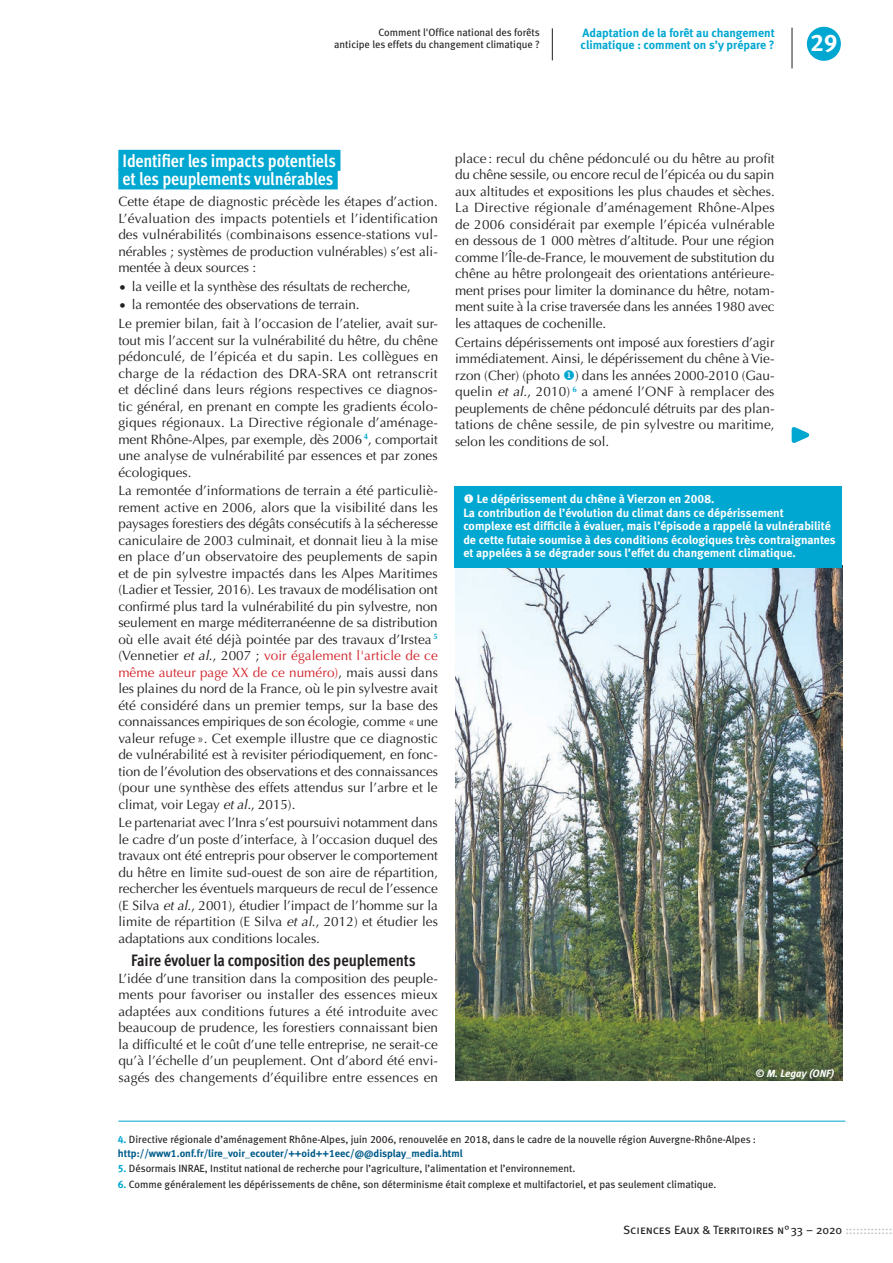
<style>
.page{position:relative;width:893px;height:1263px;background:#fff}
.page>*{position:absolute;margin:0;border:0;box-sizing:border-box;transform-origin:0 0}
.t1{font:24px "Meta Bold Caps Expert";color:#fff}
.t2{font:700 18px "Meta Cond OT";letter-spacing:-.01em;color:#fff}
.t3{font:700 16.5px "Meta Cond OT";color:#231f20}
.t4{font:13.5px/16.5px "Optima";letter-spacing:-.005em;color:#231f20;text-align:justify}
.légende{font:12px/13.5px "Meta Bold LF";color:#fff}
.t5{font:700 12px/12px "Meta";color:#00a7d1}
.t6{font:12px "Meta Book Caps";letter-spacing:-.005em;color:#231f20}
.coordonnées{font:10.5px/13.5px "Meta Book LF";color:#231f20}
.roulette_article{font:10.5px/12px "Meta Book LF";color:#231f20;text-align:right}
.crédit_photo{font:italic 10.5px "Meta Bold LF";color:#fff}
.s1{font-style:italic}
.s2{color:#d1232a}
.s3{color:#00a7d1}
.s4{font-family:"Meta Bold LF";color:#00a7d1}
.s5{font-family:"Meta Bold LF";color:#005c8a}
.s6{color:#bcbdc0}
</style>
<div class="page">
<hr style="left:552px;top:28px;width:1px;height:32px;background:#231f20">
<div style="left:118px;top:150px;width:222px;height:21px;background:#00a7d1"></div>
<div style="left:118px;top:168px;width:220px;height:21px;background:#00a7d1"></div>
<svg style="left:791px;top:427px;width:19px;height:16px"></svg>
<hr style="left:118px;top:1121px;width:727px;height:1px;background:#00a7d1">
<img style="left:455px;top:568px;width:387px;height:513px">
<div style="left:455px;top:486px;width:387px;height:82px;background:#00a7d1"></div>
<div style="left:807px;top:27px;width:34px;height:34px;background:#00a7d1;border-radius:50%"></div>
<hr style="left:792px;top:28px;width:1px;height:40px;background:#231f20">
<p class="roulette_article" style="left:334px;top:26px;width:207px">Comment l'Office national des forêts<br>anticipe les effets du changement climatique ?</p>
<p class="t5" style="left:581px;top:27px;width:196px">Adaptation de la forêt au changement climatique : comment on s’y prépare ?</p>
<p class="t1" style="left:811px;top:28px;width:28px">29</p>
<h1 class="t2" style="left:123px;top:149px;width:215px">Identifier les impacts potentiels</h1>
<h1 class="t2" style="left:123px;top:168px;width:212px">et les peuplements vulnérables</h1>
<p class="t4" style="left:118px;top:194px;width:321px">Cette étape de diagnostic précède les étapes d’action.<br>L’évaluation des impacts potentiels et l’identification des vulnérabilités (combinaisons essence-stations vul&shy;nérables ; systèmes de production vulnérables) s’est ali&shy;mentée à deux sources :</p>
<p class="t4" style="left:118px;top:278px;width:294px">• la veille et la synthèse des résultats de recherche,</p>
<p class="t4" style="left:118px;top:297px;width:243px">• la remontée des observations de terrain.</p>
<p class="t4" style="left:118px;top:315px;width:321px">Le premier bilan, fait à l’occasion de l’atelier, avait sur&shy;tout mis l’accent sur la vulnérabilité du hêtre, du chêne pédonculé, de l’épicéa et du sapin. Les collègues en charge de la rédaction des DRA-SRA ont retranscrit et décliné dans leurs régions respectives ce diagnos&shy;tic général, en prenant en compte les gradients écolo&shy;giques régionaux. La Directive régionale d’aménage&shy;ment Rhône-Alpes, par exemple, dès 2006 <sup>4</sup>, comportait une analyse de vulnérabilité par essences et par zones écologiques.</p>
<p class="t4" style="left:118px;top:483px;width:321px">La remontée d’informations de terrain a été particuliè&shy;rement active en 2006, alors que la visibilité dans les paysages forestiers des dégâts consécutifs à la sécheresse caniculaire de 2003 culminait, et donnait lieu à la mise en place d’un observatoire des peuplements de sapin et de pin sylvestre impactés dans les Alpes Maritimes (Ladier et Tessier, 2016). Les travaux de modélisation ont confirmé plus tard la vulnérabilité du pin sylvestre, non seulement en marge méditerranéenne de sa distribution où elle avait été déjà pointée par des travaux d’Irstea <sup>5 </sup>(Vennetier <span class="s1">et al</span>., 2007 ; <span class="s2">voir également l'article de ce même auteur page XX de ce numéro)</span>, mais aussi dans les plaines du nord de la France, où le pin sylvestre avait été considéré dans un premier temps, sur la base des connaissances empiriques de son écologie, comme «une valeur refuge ». Cet exemple illustre que ce diagnostic de vulnérabilité est à revisiter périodiquement, en fonc&shy;tion de l’évolution des observations et des connaissances (pour une synthèse des effets attendus sur l’arbre et le climat, voir Legay <span class="s1">et al.</span>, 2015).</p>
<p class="t4" style="left:118px;top:815px;width:321px">Le partenariat avec l’Inra s’est poursuivi notamment dans le cadre d’un poste d’interface, à l’occasion duquel des travaux ont été entrepris pour observer le comportement du hêtre en limite sud-ouest de son aire de répartition, rechercher les éventuels marqueurs de recul de l’essence (E Silva <span class="s1">et al</span>., 2001), étudier l’impact de l’homme sur la limite de répartition (E Silva <span class="s1">et al</span>., 2012) et étudier les adaptations aux conditions locales.</p>
<h2 class="t3" style="left:131px;top:950px;width:286px">Faire évoluer la composition des peuplements</h2>
<p class="t4" style="left:118px;top:970px;width:321px">L’idée d’une transition dans la composition des peuple&shy;ments pour favoriser ou installer des essences mieux adaptées aux conditions futures a été introduite avec beaucoup de prudence, les forestiers connaissant bien la difficulté et le coût d’une telle entreprise, ne serait-ce qu’à l’échelle d’un peuplement. Ont d’abord été envi&shy;sagés des changements d’équilibre entre essences en</p>
<p class="t4" style="left:455px;top:150px;width:321px">place : recul du chêne pédonculé ou du hêtre au profit du chêne sessile, ou encore recul de l’épicéa ou du sapin aux altitudes et expositions les plus chaudes et sèches.<br>La Directive régionale d’aménagement Rhône-Alpes de 2006 considérait par exemple l’épicéa vulnérable en dessous de 1 000 mètres d’altitude. Pour une région comme l’Île-de-France, le mouvement de substitution du chêne au hêtre prolongeait des orientations antérieure&shy;ment prises pour limiter la dominance du hêtre, notam&shy;ment suite à la crise traversée dans les années 1980 avec les attaques de cochenille.</p>
<p class="t4" style="left:455px;top:334px;width:321px">Certains dépérissements ont imposé aux forestiers d’agir immédiatement. Ainsi, le dépérissement du chêne à Vie&shy;rzon (Cher) (photo <span class="s3">◆</span>) dans les années 2000-2010 (Gau&shy;quelin <span class="s1">et al</span>., 2010) <sup>6</sup> a amené l’ONF à remplacer des peuplements de chêne pédonculé détruits par des plan&shy;tations de chêne sessile, de pin sylvestre ou maritime, selon les conditions de sol.</p>
<p class="légende" style="left:463px;top:492px;width:374px">◆ Le dépérissement du chêne à Vierzon en 2008.<br>La contribution de l’évolution du climat dans ce dépérissement complexe est difficile à évaluer, mais l’épisode a rappelé la vulnérabilité de cette futaie soumise à des conditions écologiques très contraignantes et appelées à se dégrader sous l’effet du changement climatique.</p>
<p class="crédit_photo" style="left:755px;top:1067px;width:80px">© M. Legay (ONF)</p>
<p class="coordonnées" style="left:118px;top:1133px;width:640px"><span class="s4">4.</span> Directive régionale d’aménagement Rhône-Alpes, juin 2006, renouvelée en 2018, dans le cadre de la nouvelle région Auvergne-Rhône-Alpes : <span class="s5">http://www1.onf.fr/lire_voir_ecouter/++oid++1eec/@@display_media.html</span></p>
<p class="coordonnées" style="left:118px;top:1162px;width:459px"><span class="s4">5.</span> Désormais INRAE, Institut national de recherche pour l’agriculture, l’alimentation et l’environnement.</p>
<p class="coordonnées" style="left:118px;top:1177px;width:600px"><span class="s4">6.</span> Comme généralement les dépérissements de chêne, son déterminisme était complexe et multifactoriel, et pas seulement climatique.</p>
<p class="t6" style="left:623px;top:1223px;width:271px">Sciences Eaux &amp; Territoires n°33 – 2020 <span class="s6">:::::::::::::</span></p>
</div>
